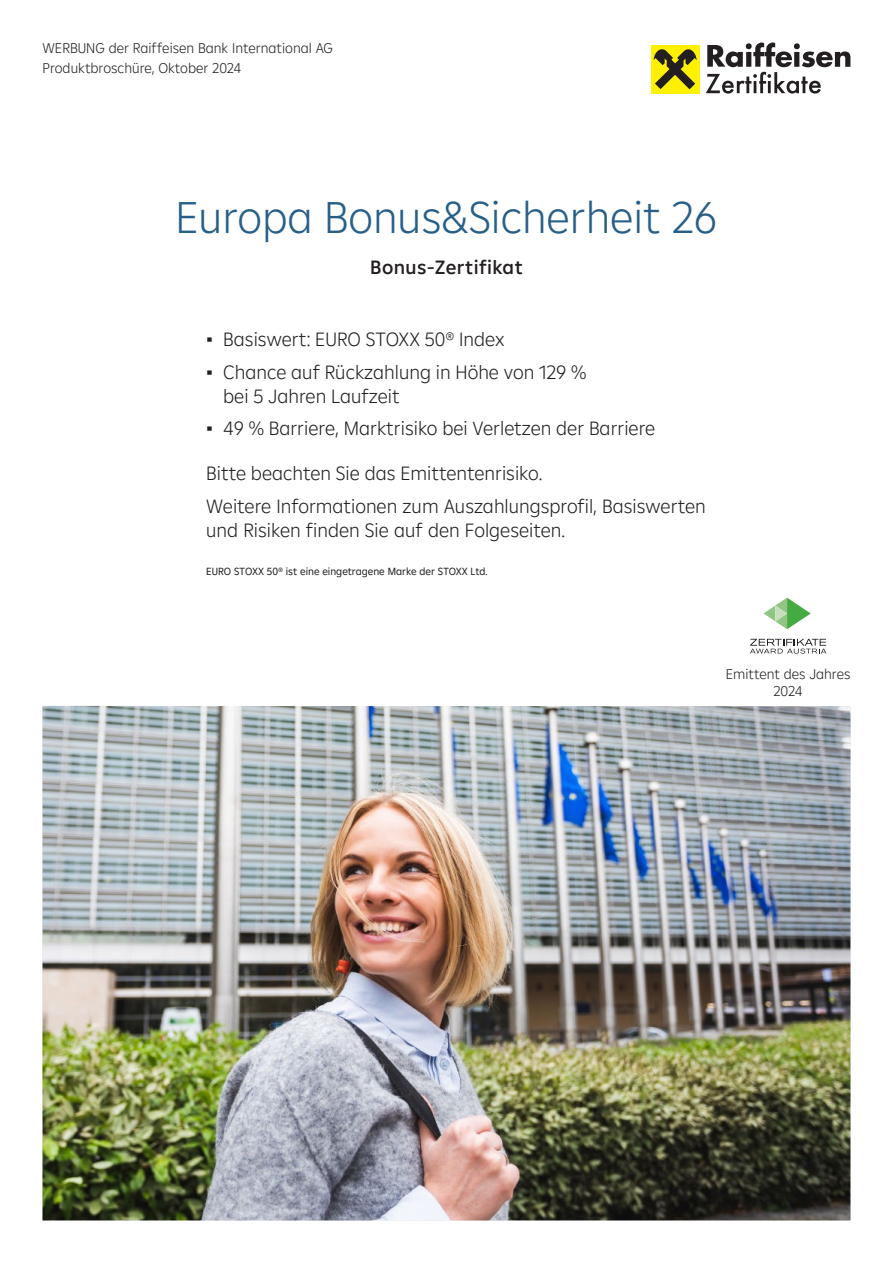
<style>
.page{position:relative;width:893px;height:1263px;background:#fff}
.page>*{position:absolute;margin:0;border:0;box-sizing:border-box;transform-origin:0 0}
.t1{font:300 45px "Amalia";color:#285f88}
.t2{font:300 19.5px/24px "Amalia";color:#231f20}
.t3{font:500 19.5px "Amalia";letter-spacing:.02em;color:#231f20}
.t4{font:300 14.25px/17.2px "Amalia";color:#231f20;text-align:center}
.t5{font:10.5px "Amalia";color:#231f20}
.s1{font-family:"Trebuchet MS";font-weight:400}
</style>
<div class="page">
<div style="left:651px;top:45px;width:48px;height:48px;background:#fff101"></div>
<svg style="left:654px;top:49px;width:43px;height:40px"></svg>
<svg style="left:706px;top:43px;width:144px;height:51px"></svg>
<img style="left:43px;top:706px;width:807px;height:514px">
<svg style="left:763px;top:598px;width:48px;height:31px"></svg>
<svg style="left:750px;top:639px;width:76px;height:15px"></svg>
<p class="t4" style="left:43px;top:38px;width:292px;line-height:19.4px;text-align:left">WERBUNG der Raiffeisen Bank International AG<br>Produktbroschüre, Oktober 2024</p>
<h1 class="t1" style="left:176px;top:188px;width:543px">Europa Bonus&amp;Sicherheit 26</h1>
<p class="t3" style="left:370px;top:255px;width:154px">Bonus-Zertifikat</p>
<p class="t2" style="left:206px;top:326px;width:300px"><span class="s1">▪</span> Basiswert: EURO STOXX 50® Index</p>
<p class="t2" style="left:223px;top:359px;width:364px;text-indent:-17px"><span class="s1">▪</span> Chance auf Rückzahlung in Höhe von 129 % bei 5 Jahren Laufzeit</p>
<p class="t2" style="left:206px;top:416px;width:451px"><span class="s1">▪</span> 49 % Barriere, Marktrisiko bei Verletzen der Barriere</p>
<p class="t2" style="left:206px;top:457px;width:501px;line-height:32.5px">Bitte beachten Sie das Emittentenrisiko.<br>Weitere Informationen zum Auszahlungsprofil, Basiswerten</p>
<p class="t2" style="left:206px;top:517px;width:360px">und Risiken finden Sie auf den Folgeseiten.</p>
<p class="t5" style="left:206px;top:564px;width:283px">EURO STOXX 50® ist eine eingetragene Marke der STOXX Ltd.</p>
<p class="t4" style="left:726px;top:664px;width:126px">Emittent des Jahres<br>2024</p>
</div>
